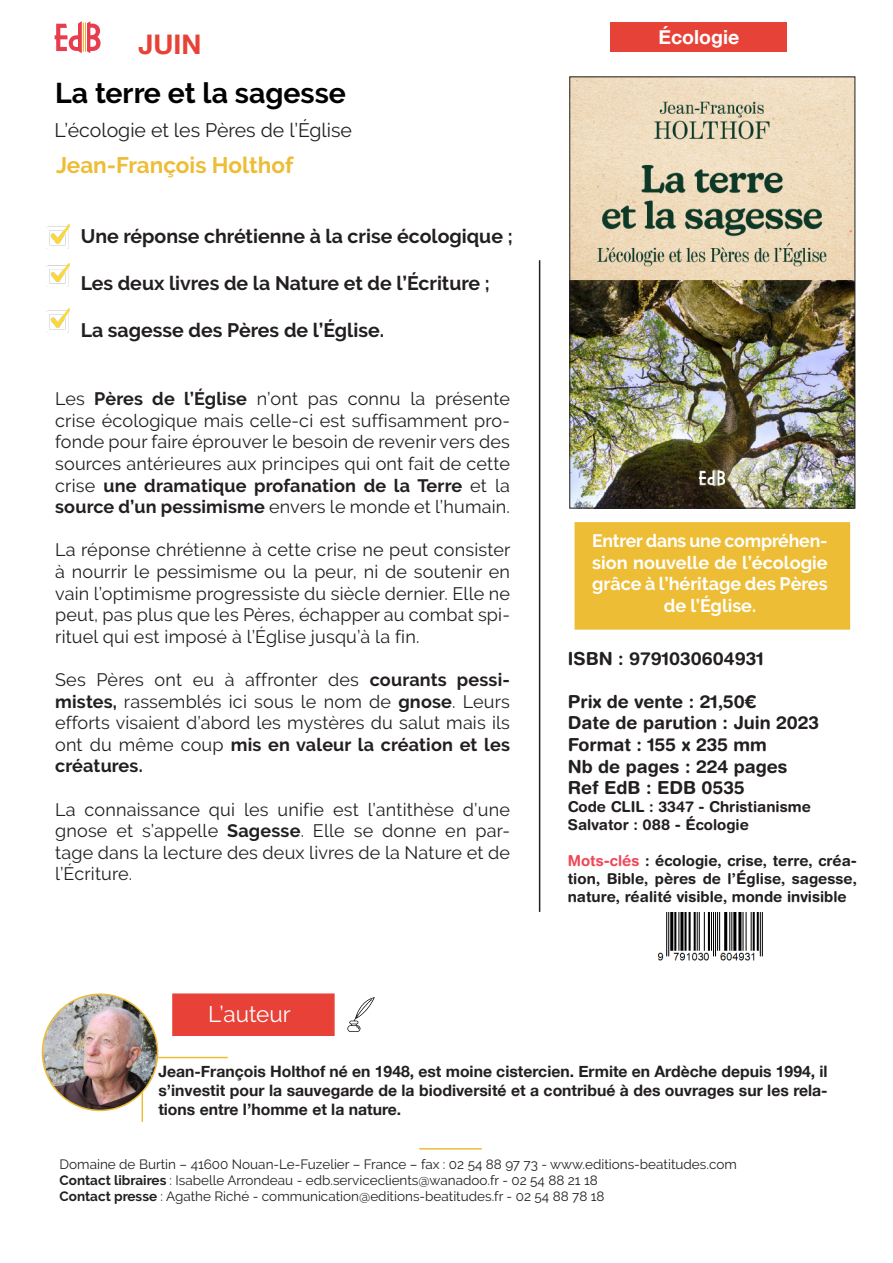
<style>
.page{position:relative;width:893px;height:1263px;background:#fff}
.page>*{position:absolute;margin:0;border:0;box-sizing:border-box;transform-origin:0 0}
.t1{font:700 28.5px "Raleway";color:#000001}
.t2{font:700 27px "Helvetica Neue";color:#e84238}
.t3{font:700 22.5px "Raleway";color:#eebd38}
.t4{font:22.5px "Raleway";color:#fff}
.t5{font:700 19.5px "Raleway";color:#231f20}
.t6{font:19.5px "Raleway";color:#231f20}
.t7{font:700 19.5px "Helvetica Neue";color:#fff}
.t8{font:18px/21.6px "Raleway";letter-spacing:.01em;color:#231f20;text-align:justify}
.t9{font:700 18px "Helvetica Rounded LT Std";color:#231f20}
.t10{font:700 18px/21.6px "Raleway";color:#fff;text-align:center}
.t11{font:700 15.75px/18.9px "Helvetica Neue";color:#231f20;text-align:justify}
.t12{font:700 15px/18px "Helvetica Rounded LT Std";color:#231f20;text-align:justify}
.t13{font:13.5px "Raleway";color:#231f20}
.s1{font-weight:700}
.s2{color:#ef4858}
</style>
<div class="page">
<hr style="left:539px;top:260px;width:1px;height:652px;background:#231f20">
<div style="left:172px;top:993px;width:163px;height:43px;background:#e84238;border:2px solid #e84238"></div>
<img style="left:347px;top:997px;width:28px;height:35px">
<img style="left:572px;top:79px;width:281px;height:427px">
<div style="left:570px;top:77px;width:285px;height:431px;border:1px solid #231f20"></div>
<div style="left:574px;top:522px;width:276px;height:108px;background:#eebd36;border:2px solid #eebd36"></div>
<hr style="left:419px;top:1148px;width:63px;height:1px;background:#eebd38">
<div style="left:611px;top:22px;width:176px;height:30px;background:#e74238"></div>
<hr style="left:142px;top:1057px;width:1px;height:65px;background:#eebd36">
<hr style="left:111px;top:1057px;width:117px;height:1px;background:#eebd36">
<img style="left:42px;top:996px;width:116px;height:114px">
<div style="left:42px;top:993px;width:116px;height:118px;border:2px solid #eebd36;border-radius:50%"></div>
<img style="left:46px;top:225px;width:24px;height:23px">
<img style="left:46px;top:263px;width:24px;height:24px">
<img style="left:46px;top:308px;width:24px;height:24px">
<img style="left:657px;top:912px;width:106px;height:49px">
<svg style="left:55px;top:21px;width:46px;height:32px"></svg>
<hr style="left:83px;top:22px;width:1px;height:30px;background:#f5a100">
<hr style="left:85px;top:22px;width:1px;height:30px;background:#f5a100">
<p class="t2" style="left:138px;top:28px;width:64px">JUIN</p>
<p class="t1" style="left:55px;top:77px;width:292px">La terre et la sagesse</p>
<p class="t6" style="left:55px;top:118px;width:299px">L’écologie et les Pères de l’Église</p>
<p class="t3" style="left:56px;top:153px;width:239px">Jean-François Holthof</p>
<p class="t5" style="left:81px;top:225px;width:434px">Une réponse chrétienne à la crise écologique ;</p>
<p class="t5" style="left:81px;top:272px;width:411px">Les deux livres de la Nature et de l’Écriture ;</p>
<p class="t5" style="left:81px;top:319px;width:305px">La sagesse des Pères de l’Église.</p>
<p class="t8" style="left:55px;top:388px;width:456px">Les <span class="s1">Pères de l’Église</span> n’ont pas connu la présente crise écologique mais celle-ci est suffisamment pro&shy;fonde pour faire éprouver le besoin de revenir vers des sources antérieures aux principes qui ont fait de cette crise <span class="s1">une dramatique profanation de la Terre</span> et la <span class="s1">source d’un pessimisme</span> envers le monde et l’humain.</p>
<p class="t8" style="left:55px;top:539px;width:457px">La réponse chrétienne à cette crise ne peut consister à nourrir le pessimisme ou la peur, ni de soutenir en vain l’optimisme progressiste du siècle dernier. Elle ne peut, pas plus que les Pères, échapper au combat spi&shy;rituel qui est imposé à l’Église jusqu’à la fin.</p>
<p class="t8" style="left:55px;top:669px;width:456px">Ses Pères ont eu à affronter des <span class="s1">courants pessi&shy;mistes,</span> rassemblés ici sous le nom de <span class="s1">gnose</span>. Leurs efforts visaient d’abord les mystères du salut mais ils ont du même coup <span class="s1">mis en valeur la création et les créatures.</span></p>
<p class="t8" style="left:55px;top:798px;width:456px">La connaissance qui les unifie est l’antithèse d’une gnose et s’appelle <span class="s1">Sagesse</span>. Elle se donne en par&shy;tage dans la lecture des deux livres de la Nature et de l’Écriture.</p>
<p class="t4" style="left:208px;top:1001px;width:84px">L’auteur</p>
<p class="t7" style="left:658px;top:25px;width:82px">Écologie</p>
<p class="t10" style="left:592px;top:530px;width:237px">Entrer dans une compréhen&shy;sion nouvelle de l’écologie grâce à l’héritage des Pères de l’Église.</p>
<p class="t9" style="left:568px;top:647px;width:197px">ISBN : 9791030604931</p>
<p class="t9" style="left:568px;top:690px;width:190px">Prix de vente : 21,50€</p>
<p class="t9" style="left:568px;top:712px;width:253px">Date de parution : Juin 2023</p>
<p class="t9" style="left:568px;top:734px;width:201px">Format : 155 x 235 mm</p>
<p class="t9" style="left:568px;top:755px;width:221px">Nb de pages : 224 pages</p>
<p class="t9" style="left:568px;top:777px;width:178px">Ref EdB : EDB 0535</p>
<p class="t12" style="left:568px;top:797px;width:245px">Code CLIL : 3347 - Christianisme</p>
<p class="t12" style="left:568px;top:815px;width:183px">Salvator : 088 - Écologie</p>
<p class="t12" style="left:568px;top:851px;width:291px"><span class="s2">Mots-clés</span> : écologie, crise, terre, créa&shy;tion, Bible, pères de l’Église, sagesse, nature, réalité visible, monde invisible</p>
<p class="t11" style="left:158px;top:1061px;width:671px">Jean-François Holthof né en 1948, est moine cistercien. Ermite en Ardèche depuis 1994, il s’investit pour la sauvegarde de la biodiversité et a contribué à des ouvrages sur les rela&shy;tions entre l’homme et la nature.</p>
<p class="t13" style="left:60px;top:1156px;width:679px">Domaine de Burtin – 41600 Nouan-Le-Fuzelier – France – fax : 02 54 88 97 73 - www.editions-beatitudes.com</p>
<p class="t13" style="left:60px;top:1173px;width:540px"><span class="s1">Contact libraires</span> : Isabelle Arrondeau - edb.serviceclients@wanadoo.fr - 02 54 88 21 18</p>
<p class="t13" style="left:60px;top:1189px;width:546px"><span class="s1">Contact presse</span> : Agathe Riché - communication@editions-beatitudes.fr - 02 54 88 78 18</p>
</div>
